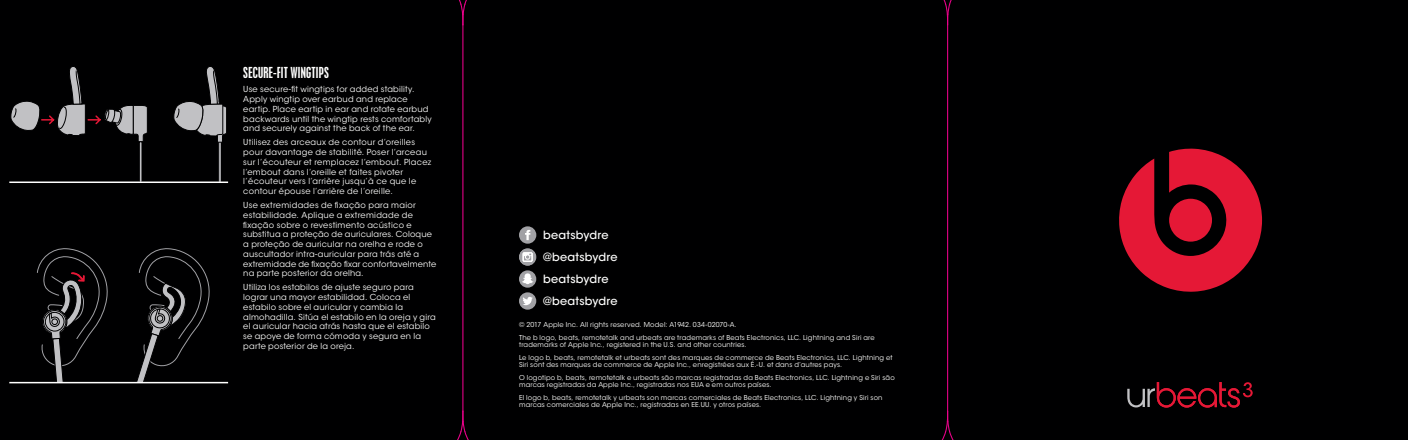
<style>
.page{position:relative;width:1408px;height:440px;background:#000001}
.page>*{position:absolute;margin:0;border:0;box-sizing:border-box;transform-origin:0 0}
.t1{font:condensed 13.5px "Placard MT Std";letter-spacing:.015em;color:#fff}
.t2{font:500 11.25px/22px "ITC Avant Garde Std";letter-spacing:.02em;color:#fff}
.t3{font:8.25px/9.8px "ITC Avant Garde Std";letter-spacing:.025em;color:#fff}
.t4{font:6.75px/12.1px "ITC Avant Garde Std";letter-spacing:.025em;color:#fff}
</style>
<div class="page">
<svg style="left:1119px;top:149px;width:143px;height:143px"></svg>
<div style="left:218px;top:140px;width:4px;height:43px;border:1px solid #000001"></div>
<svg style="left:173px;top:67px;width:54px;height:76px"></svg>
<div style="left:139px;top:141px;width:3px;height:41px;border:1px solid #000001"></div>
<svg style="left:136px;top:248px;width:77px;height:136px"></svg>
<svg style="left:11px;top:67px;width:136px;height:75px"></svg>
<svg style="left:36px;top:248px;width:75px;height:134px"></svg>
<hr style="left:9px;top:181px;width:219px;height:2px;background:#fff">
<hr style="left:9px;top:382px;width:219px;height:1px;background:#fff">
<div style="left:519px;top:226px;width:17px;height:18px;background:#a1a1a5;border-radius:50%"></div>
<svg style="left:525px;top:230px;width:5px;height:10px"></svg>
<div style="left:519px;top:292px;width:17px;height:17px;background:#a1a1a5;border-radius:50%"></div>
<svg style="left:523px;top:297px;width:10px;height:8px"></svg>
<div style="left:519px;top:270px;width:17px;height:17px;background:#a1a1a5;border-radius:50%"></div>
<svg style="left:522px;top:273px;width:11px;height:11px"></svg>
<svg style="left:519px;top:248px;width:17px;height:18px"></svg>
<div style="left:523px;top:252px;width:9px;height:9px;border:1px solid #fff"></div>
<svg style="left:523px;top:253px;width:9px;height:6px"></svg>
<svg style="left:1127px;top:382px;width:126px;height:25px"></svg>
<svg style="left:457px;top:410px;width:12px;height:30px"></svg>
<svg style="left:459px;top:0;width:8px;height:26px"></svg>
<svg style="left:943px;top:0;width:9px;height:26px"></svg>
<svg style="left:941px;top:410px;width:13px;height:30px"></svg>
<hr style="left:462px;top:25px;width:1px;height:386px;background:#ed028c">
<hr style="left:947px;top:25px;width:1px;height:386px;background:#ed028c">
<h1 class="t1" style="left:243px;top:64px;width:87px">SECURE-FIT WINGTIPS</h1>
<p class="t3" style="left:243px;top:84px;width:190px">Use secure-fit wingtips for added stability.<br>Apply wingtip over earbud and replace eartip. Place eartip in ear and rotate earbud backwards until the wingtip rests comfortably and securely against the back of the ear.</p>
<p class="t3" style="left:243px;top:137px;width:189px">Utilisez des arceaux de contour d’oreilles pour davantage de stabilité. Poser l’arceau sur l’écouteur et remplacez l’embout. Placez l’embout dans l’oreille et faites pivoter l’écouteur vers l’arrière jusqu’à ce que le contour épouse l’arrière de l’oreille.</p>
<p class="t3" style="left:243px;top:200px;width:194px">Use extremidades de fixação para maior estabilidade. Aplique a extremidade de fixação sobre o revestimento acústico e substitua a proteção de auriculares. Coloque a proteção de auricular na orelha e rode o auscultador intra-auricular para trás até a extremidade de fixação fixar confortavelmente na parte posterior da orelha.</p>
<p class="t3" style="left:243px;top:282px;width:194px">Utiliza los estabilos de ajuste seguro para lograr una mayor estabilidad. Coloca el estabilo sobre el auricular y cambia la almohadilla. Sitúa el estabilo en la oreja y gira el auricular hacia atrás hasta que el estabilo se apoye de forma cómoda y segura en la parte posterior de la oreja.</p>
<h2 class="t2" style="left:543px;top:224px;width:76px">beatsbydre @beatsbydre beatsbydre @beatsbydre</h2>
<p class="t4" style="left:519px;top:319px;width:357px">© 2017 Apple Inc. All rights reserved. Model: A1942. 034-02070-A.<br>The b logo, beats, remotetalk and urbeats are trademarks of Beats Electronics, LLC. Lightning and Siri are</p>
<p class="t4" style="left:519px;top:339px;width:375px">trademarks of Apple Inc., registered in the U.S. and other countries.<br>Le logo b, beats, remotetalk et urbeats sont des marques de commerce de Beats Electronics, LLC. Lightning et</p>
<p class="t4" style="left:519px;top:359px;width:377px">Siri sont des marques de commerce de Apple Inc., enregistrées aux É.-U. et dans d’autres pays.<br>O logotipo b, beats, remotetalk e urbeats são marcas registradas da Beats Electronics, LLC. Lightning e Siri são</p>
<p class="t4" style="left:519px;top:379px;width:365px">marcas registradas da Apple Inc., registradas nos EUA e em outros países.<br>El logo b, beats, remotetalk y urbeats son marcas comerciales de Beats Electronics, LLC. Lightning y Siri son</p>
<p class="t4" style="left:519px;top:399px;width:243px">marcas comerciales de Apple Inc., registradas en EE.UU. y otros países.</p>
</div>
